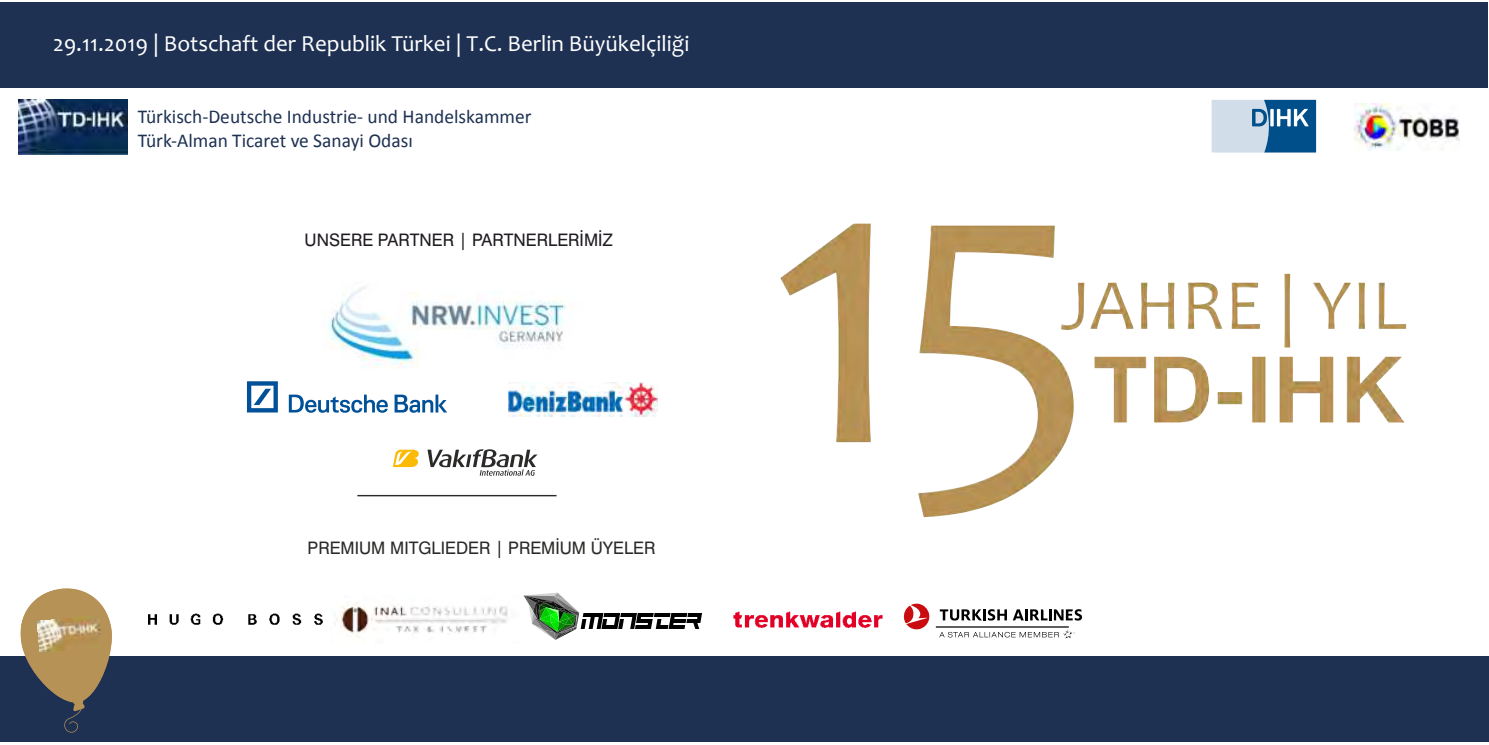
<style>
.page{position:relative;width:1489px;height:745px;background:#fff}
.page>*{position:absolute;margin:0;border:0;box-sizing:border-box;transform-origin:0 0}
.t1{font:23px "Candara";color:#fff}
.t2{font:19.5px/24px "Calibri";color:#1e3152}
.t3{font:17.25px "Swiss 721 BT";color:#2b2a29}
.t4{font:17.25px "Swiss 721 BT";color:#1f1b20}
</style>
<div class="page">
<div style="left:0;top:2px;width:1486px;height:85px;background:#1e3152"></div>
<div style="left:0;top:656px;width:1488px;height:85px;background:#1e3152"></div>
<svg style="left:20px;top:588px;width:92px;height:144px"></svg>
<hr style="left:935px;top:626px;width:133px;height:1px;background:#000">
<svg style="left:939px;top:630px;width:135px;height:7px"></svg>
<svg style="left:903px;top:603px;width:27px;height:26px"></svg>
<svg style="left:939px;top:609px;width:67px;height:11px"></svg>
<svg style="left:1013px;top:609px;width:68px;height:11px"></svg>
<img style="left:780px;top:223px;width:293px;height:294px">
<svg style="left:1211px;top:100px;width:104px;height:52px"></svg>
<img style="left:1354px;top:104px;width:104px;height:46px">
<img style="left:733px;top:611px;width:150px;height:17px">
<hr style="left:357px;top:494px;width:199px;height:2px;background:#2b2a29">
<img style="left:1061px;top:274px;width:344px;height:73px">
<img style="left:1094px;top:356px;width:310px;height:66px">
<img style="left:18px;top:100px;width:109px;height:55px">
<img style="left:508px;top:382px;width:149px;height:34px">
<img style="left:328px;top:287px;width:238px;height:81px">
<img style="left:148px;top:613px;width:175px;height:12px">
<svg style="left:247px;top:381px;width:200px;height:31px"></svg>
<svg style="left:523px;top:592px;width:179px;height:47px"></svg>
<svg style="left:393px;top:449px;width:26px;height:18px"></svg>
<svg style="left:427px;top:449px;width:110px;height:26px"></svg>
<img style="left:337px;top:602px;width:171px;height:35px">
<p class="t1" style="left:53px;top:34px;width:637px">29.11.2019 | Botschaft der Republik Türkei | T.C. Berlin Büyükelçiliği</p>
<p class="t2" style="left:138px;top:103px;width:395px">Türkisch-Deutsche Industrie- und Handelskammer<br>Türk-Alman Ticaret ve Sanayi Odası</p>
<p class="t4" style="left:304px;top:233px;width:310px">UNSERE PARTNER | PARTNERLERİMİZ</p>
<p class="t3" style="left:307px;top:540px;width:349px">PREMIUM MITGLIEDER PREMİUM ÜYELER</p>
<p class="t4" style="left:495px;top:540px;width:10px">|</p>
</div>
